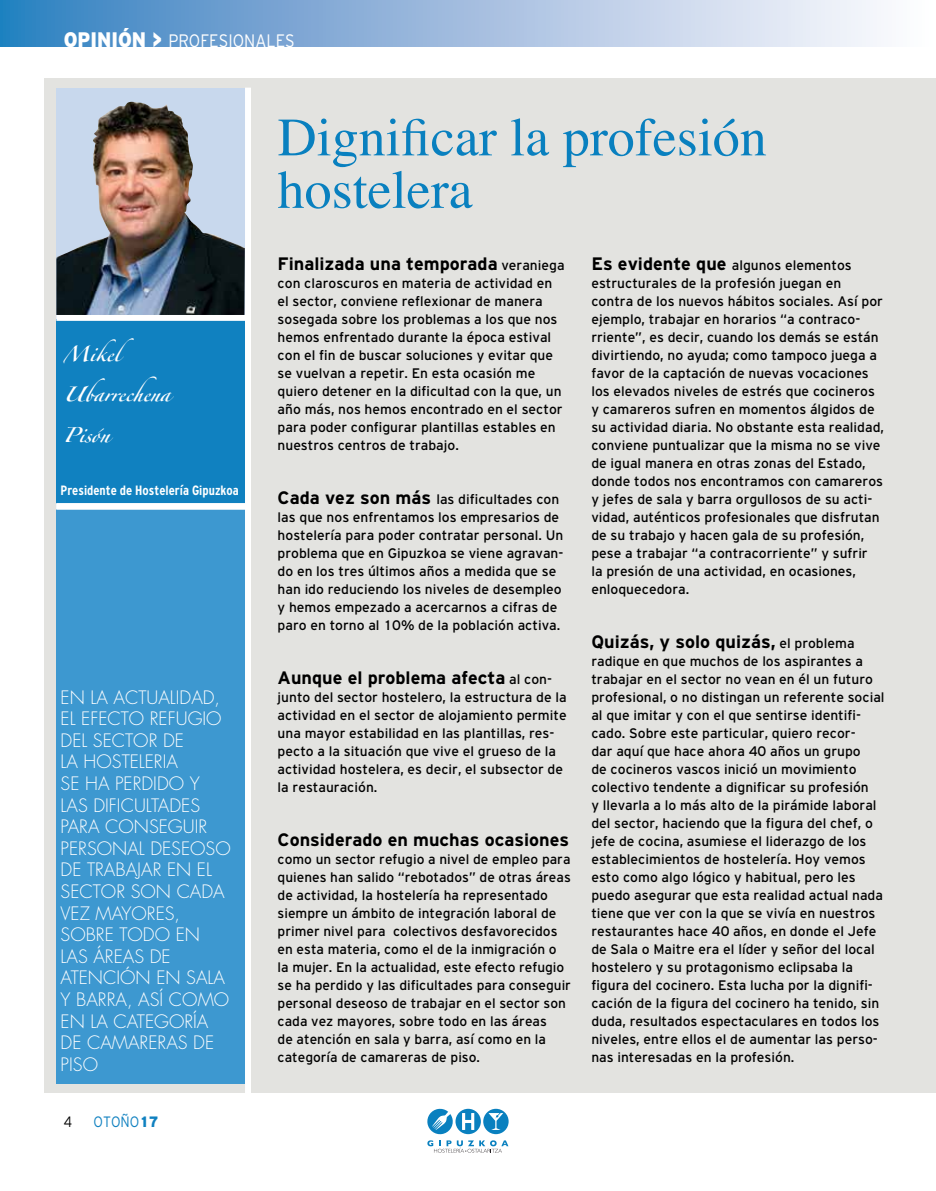
<style>
.page{position:relative;width:936px;height:1191px;background:#fff}
.page>*{position:absolute;margin:0;border:0;box-sizing:border-box;transform-origin:0 0}
.t1{font:54px/52.5px "Times";color:#0980bf}
.t2{font:33.75px/40.3px "Zapfino Forte LT Pro";color:#fff}
.t3{font:300 18px/21.6px "Futura Std";color:#fff}
.t4{font:700 18px "Civica 07";color:#000}
.t5{font:300 18px "Civica 01";color:#fff;scale:.9 1}
.t6{font:300 15px "Civica 01";color:#1081c0;scale:.9 1}
.t7{font:300 15px "Civica 01";color:#000;scale:.9 1}
.t8{font:13.8px/18px "Civica 04";color:#000}
.t9{font:700 condensed 13.5px "Civica 09";color:#fff}
.s1{font-family:"Civica 10";font-weight:900;font-size:21px}
.s2{font-family:"Civica 10";font-weight:900}
.s3{font-family:"Civica 04";font-weight:400;font-size:13.8px}
.s4{font-family:"Civica 07";font-weight:700;font-size:18px}
</style>
<div class="page">
<svg style="left:0;top:0;width:877px;height:47px;background:#98badd"></svg>
<svg style="left:427px;top:1108px;width:81px;height:44px"></svg>
<div style="left:45px;top:79px;width:890px;height:1014px;background:#e3e3e0"></div>
<div style="left:56px;top:282px;width:188px;height:801px;background:#3d98d0"></div>
<div style="left:56px;top:318px;width:188px;height:189px;background:#1081c0"></div>
<div style="left:56px;top:88px;width:188px;height:231px;background:#c8d8ed"></div>
<div style="left:56px;top:315px;width:193px;height:6px;background:#fff"></div>
<div style="left:56px;top:503px;width:193px;height:6px;background:#fff"></div>
<div style="left:245px;top:88px;width:6px;height:1005px;background:#fff"></div>
<img style="left:56px;top:102px;width:189px;height:213px">
<h3 class="t5" style="left:64px;top:30px;width:258px"><span class="s1">OPINIÓN &gt;</span> PROFESIONALES</h3>
<h2 class="t2" style="left:63px;top:329px;width:109px">Mikel<br>Ubarrechena<br>Pisón</h2>
<p class="t9" style="left:61px;top:482px;width:180px">Presidente de Hostelería Gipuzkoa</p>
<p class="t3" style="left:61px;top:687px;width:172px">EN LA ACTUALIDAD,<br>EL EFECTO REFUGIO<br>DEL SECTOR DE<br>LA HOSTELERIA<br>SE HA PERDIDO Y<br>LAS DIFICULTADES<br>PARA CONSEGUIR<br>PERSONAL DESEOSO<br>DE TRABAJAR EN EL<br>SECTOR SON CADA<br>VEZ MAYORES,<br>SOBRE TODO EN<br>LAS ÁREAS DE<br>ATENCIÓN EN SALA<br>Y BARRA, ASÍ COMO<br>EN LA CATEGORÍA<br>DE CAMARERAS DE<br>PISO</p>
<p class="t7" style="left:64px;top:1113px;width:11px">4</p>
<p class="t6" style="left:94px;top:1113px;width:74px">OTOÑO<span class="s2">17</span></p>
<h1 class="t1" style="left:277px;top:106px;width:490px">Dignificar la profesión hostelera</h1>
<h3 class="t4" style="left:277px;top:254px;width:288px">Finalizada una temporada <span class="s3">veraniega</span></h3>
<p class="t8" style="left:277px;top:274px;width:286px">con claroscuros en materia de actividad en el sector, conviene reflexionar de manera sosegada sobre los problemas a los que nos hemos enfrentado durante la época estival con el fin de buscar soluciones y evitar que se vuelvan a repetir. En esta ocasión me quiero detener en la dificultad con la que, un año más, nos hemos encontrado en el sector para poder configurar plantillas estables en nuestros centros de trabajo.</p>
<p class="t8" style="left:277px;top:490px;width:287px"><span class="s4">Cada vez son más</span> las dificultades con las que nos enfrentamos los empresarios de hostelería para poder contratar personal. Un problema que en Gipuzkoa se viene agravan&shy;do en los tres últimos años a medida que se han ido reduciendo los niveles de desempleo y hemos empezado a acercarnos a cifras de paro en torno al 10% de la población activa.</p>
<h3 class="t4" style="left:277px;top:668px;width:276px">Aunque el problema afecta <span class="s3">al con-</span></h3>
<p class="t8" style="left:277px;top:688px;width:290px">junto del sector hostelero, la estructura de la actividad en el sector de alojamiento permite una mayor estabilidad en las plantillas, res&shy;pecto a la situación que vive el grueso de la actividad hostelera, es decir, el subsector de la restauración.</p>
<h3 class="t4" style="left:277px;top:830px;width:293px">Considerado en muchas ocasiones</h3>
<p class="t8" style="left:277px;top:850px;width:295px">como un sector refugio a nivel de empleo para quienes han salido “rebotados” de otras áreas de actividad, la hostelería ha representado siempre un ámbito de integración laboral de primer nivel para colectivos desfavorecidos en esta materia, como el de la inmigración o la mujer. En la actualidad, este efecto refugio se ha perdido y las dificultades para conseguir personal deseoso de trabajar en el sector son cada vez mayores, sobre todo en las áreas<br>de atención en sala y barra, así como en la categoría de camareras de piso.</p>
<p class="t8" style="left:591px;top:256px;width:294px"><span class="s4">Es evidente que</span> algunos elementos estructurales de la profesión juegan en contra de los nuevos hábitos sociales. Así por ejemplo, trabajar en horarios “a contraco&shy;rriente”, es decir, cuando los demás se están divirtiendo, no ayuda; como tampoco juega a favor de la captación de nuevas vocaciones los elevados niveles de estrés que cocineros y camareros sufren en momentos álgidos de su actividad diaria. No obstante esta realidad, conviene puntualizar que la misma no se vive de igual manera en otras zonas del Estado, donde todos nos encontramos con camareros y jefes de sala y barra orgullosos de su acti&shy;vidad, auténticos profesionales que disfrutan de su trabajo y hacen gala de su profesión, pese a trabajar “a contracorriente” y sufrir<br>la presión de una actividad, en ocasiones, enloquecedora.</p>
<h3 class="t4" style="left:591px;top:632px;width:265px">Quizás, y solo quizás, <span class="s3">el problema</span></h3>
<p class="t8" style="left:591px;top:652px;width:295px">radique en que muchos de los aspirantes a trabajar en el sector no vean en él un futuro profesional, o no distingan un referente social al que imitar y con el que sentirse identifi&shy;cado. Sobre este particular, quiero recor-<br>dar aquí que hace ahora 40 años un grupo<br>de cocineros vascos inició un movimiento colectivo tendente a dignificar su profesión<br>y llevarla a lo más alto de la pirámide laboral del sector, haciendo que la figura del chef, o jefe de cocina, asumiese el liderazgo de los establecimientos de hostelería. Hoy vemos esto como algo lógico y habitual, pero les puedo asegurar que esta realidad actual nada tiene que ver con la que se vivía en nuestros restaurantes hace 40 años, en donde el Jefe de Sala o Maitre era el líder y señor del local hostelero y su protagonismo eclipsaba la figura del cocinero. Esta lucha por la dignifi&shy;cación de la figura del cocinero ha tenido, sin duda, resultados espectaculares en todos los niveles, entre ellos el de aumentar las perso&shy;nas interesadas en la profesión.</p>
</div>
